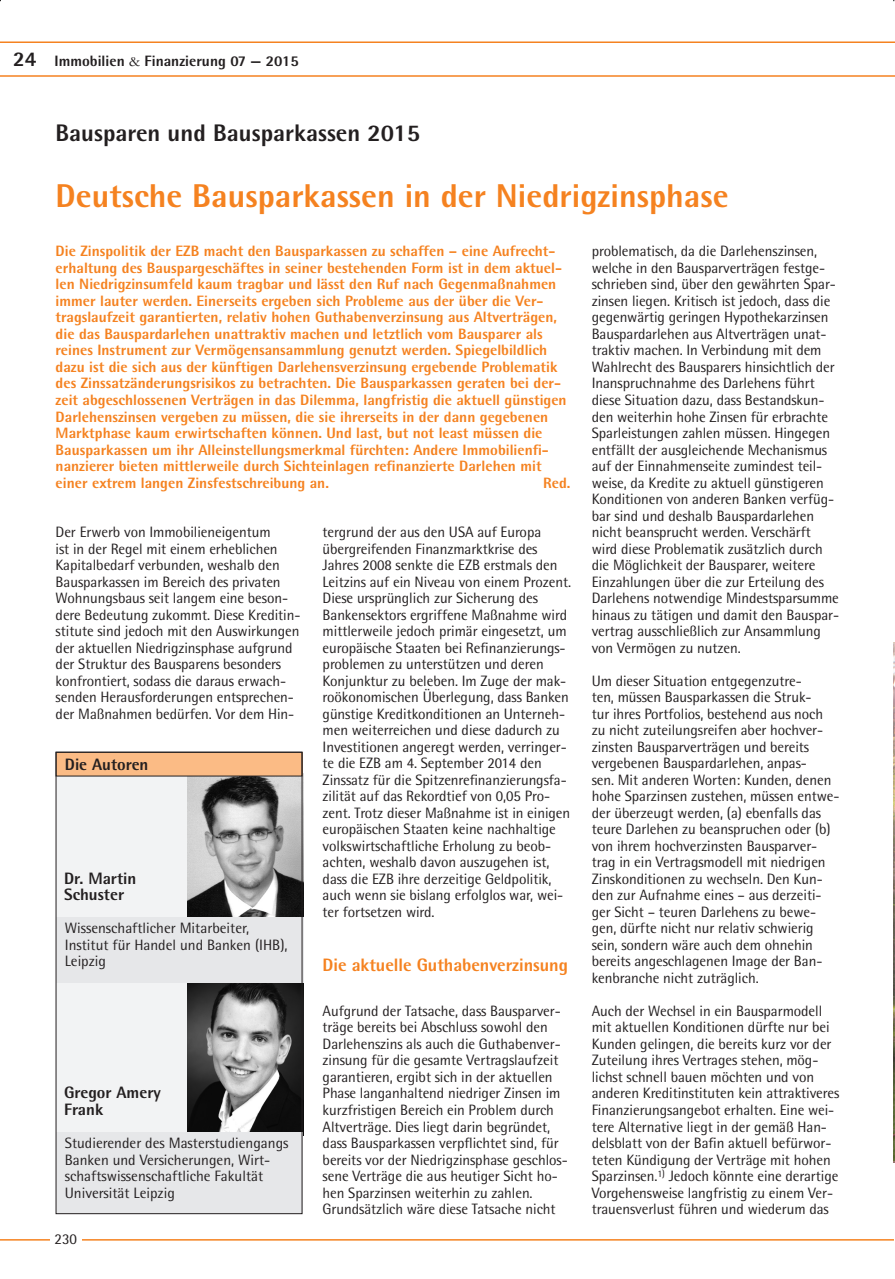
<style>
.page{position:relative;width:895px;height:1279px;background:#fff}
.page>*{position:absolute;margin:0;border:0;box-sizing:border-box;transform-origin:0 0}
.t1{font:800 33px "Rotis Semi Sans";color:#f58220}
.t2{font:800 24px "Rotis Semi Sans";color:#231f20}
.t3{font:800 18px "Rotis Semi Sans";letter-spacing:-.005em;color:#f58220}
.t4{font:800 16.5px/16.5px "Rotis Semi Sans";color:#231f20}
.t5{font:15px/16.5px "Rotis Semi Sans";letter-spacing:-.005em;color:#231f20}
.t6{font:800 15px/16.5px "Rotis Semi Sans";color:#f58220}
.t7{font:800 15px "Rotis Semi Sans";color:#231f20}
.s1{font-size:21px}
.s2{font-family:"Garamond";font-weight:400}
</style>
<div class="page">
<hr style="left:0;top:1238px;width:894px;height:2px;background:#f58220">
<svg style="left:0;top:41px;width:894px;height:36px"></svg>
<div style="left:50px;top:1223px;width:32px;height:31px;background:#fff"></div>
<div style="left:56px;top:751px;width:246px;height:401px;background:#f2f3f4"></div>
<img style="left:188px;top:982px;width:115px;height:150px">
<img style="left:187px;top:773px;width:116px;height:144px">
<div style="left:56px;top:1132px;width:247px;height:81px;background:#e6e7e9"></div>
<div style="left:56px;top:917px;width:247px;height:65px;background:#e6e7e9"></div>
<div style="left:56px;top:752px;width:246px;height:24px;background:#fbbb85"></div>
<div style="left:56px;top:751px;width:246px;height:462px;border:1px solid #231f20"></div>
<hr style="left:893px;top:642px;width:1px;height:636px;background:#fff">
<img style="left:893px;top:642px;width:1px;height:520px">
<p class="t7" style="left:13px;top:51px;width:287px"><span class="s1">24</span> Immobilien <span class="s2">&amp;</span> Finanzierung 07 — 2015</p>
<h2 class="t2" style="left:55px;top:117px;width:366px">Bausparen und Bausparkassen 2015</h2>
<h1 class="t1" style="left:56px;top:174px;width:674px">Deutsche Bausparkassen in der Niedrigzinsphase</h1>
<p class="t6" style="left:56px;top:243px;width:512px">Die Zinspolitik der EZB macht den Bausparkassen zu schaffen – eine Aufrecht&shy;erhaltung des Bauspargeschäftes in seiner bestehenden Form ist in dem aktuel&shy;len Niedrigzinsumfeld kaum tragbar und lässt den Ruf nach Gegenmaßnahmen immer lauter werden. Einerseits ergeben sich Probleme aus der über die Ver&shy;tragslaufzeit garantierten, relativ hohen Guthabenverzinsung aus Altverträgen, die das Bauspardarlehen unattraktiv machen und letztlich vom Bausparer als reines Instrument zur Vermögensansammlung genutzt werden. Spiegelbildlich dazu ist die sich aus der künftigen Darlehensverzinsung ergebende Problematik des Zinssatzänderungsrisikos zu betrachten. Die Bausparkassen geraten bei der&shy;zeit abgeschlossenen Verträgen in das Dilemma, langfristig die aktuell günstigen Darlehenszinsen vergeben zu müssen, die sie ihrerseits in der dann gegebenen Marktphase kaum erwirtschaften können. Und last, but not least müssen die Bausparkassen um ihr Alleinstellungsmerkmal fürchten: Andere Immobilienfi&shy;nanzierer bieten mittlerweile durch Sichteinlagen refinanzierte Darlehen mit einer extrem langen Zinsfestschreibung an.</p>
<p class="t6" style="left:543px;top:474px;width:29px">Red.</p>
<p class="t5" style="left:56px;top:523px;width:246px">Der Erwerb von Immobilieneigentum<br>ist in der Regel mit einem erheblichen Kapitalbedarf verbunden, weshalb den Bausparkassen im Bereich des privaten Wohnungsbaus seit langem eine beson&shy;dere Bedeutung zukommt. Diese Kreditin&shy;stitute sind jedoch mit den Auswirkungen der aktuellen Niedrigzinsphase aufgrund der Struktur des Bausparens besonders konfrontiert, sodass die daraus erwach&shy;senden Herausforderungen entsprechen&shy;der Maßnahmen bedürfen. Vor dem Hin-</p>
<p class="t5" style="left:322px;top:523px;width:250px">tergrund der aus den USA auf Europa übergreifenden Finanzmarktkrise des Jahres 2008 senkte die EZB erstmals den Leitzins auf ein Niveau von einem Prozent.<br>Diese ursprünglich zur Sicherung des Bankensektors ergriffene Maßnahme wird mittlerweile jedoch primär eingesetzt, um europäische Staaten bei Refinanzierungs&shy;problemen zu unterstützen und deren Konjunktur zu beleben. Im Zuge der mak&shy;roökonomischen Überlegung, dass Banken günstige Kreditkonditionen an Unterneh&shy;men weiterreichen und diese dadurch zu Investitionen angeregt werden, verringer&shy;te die EZB am 4. September 2014 den Zinssatz für die Spitzenrefinanzierungsfa&shy;zilität auf das Rekordtief von 0,05 Pro&shy;zent. Trotz dieser Maßnahme ist in einigen europäischen Staaten keine nachhaltige volkswirtschaftliche Erholung zu beob&shy;achten, weshalb davon auszugehen ist, dass die EZB ihre derzeitige Geldpolitik, auch wenn sie bislang erfolglos war, wei&shy;ter fortsetzen wird.</p>
<p class="t4" style="left:65px;top:755px;width:85px">Die Autoren</p>
<p class="t4" style="left:64px;top:869px;width:74px">Dr. Martin<br>Schuster</p>
<p class="t5" style="left:65px;top:919px;width:224px">Wissenschaftlicher Mitarbeiter,<br>Institut für Handel und Banken (IHB),<br>Leipzig</p>
<p class="t4" style="left:64px;top:1084px;width:98px">Gregor Amery<br>Frank</p>
<p class="t5" style="left:65px;top:1134px;width:225px">Studierender des Masterstudiengangs Banken und Versicherungen, Wirt&shy;schaftswissenschaftliche Fakultät Universität Leipzig</p>
<p class="t5" style="left:55px;top:1230px;width:24px">230</p>
<p class="t3" style="left:322px;top:953px;width:247px">Die aktuelle Guthabenverzinsung</p>
<p class="t5" style="left:322px;top:1002px;width:247px">Aufgrund der Tatsache, dass Bausparver&shy;träge bereits bei Abschluss sowohl den Darlehenszins als auch die Guthabenver&shy;zinsung für die gesamte Vertragslaufzeit garantieren, ergibt sich in der aktuellen Phase langanhaltend niedriger Zinsen im kurzfristigen Bereich ein Problem durch Altverträge. Dies liegt darin begründet, dass Bausparkassen verpflichtet sind, für bereits vor der Niedrigzinsphase geschlos&shy;sene Verträge die aus heutiger Sicht ho&shy;hen Sparzinsen weiterhin zu zahlen.<br>Grundsätzlich wäre diese Tatsache nicht</p>
<p class="t5" style="left:591px;top:243px;width:249px">problematisch, da die Darlehenszinsen, welche in den Bausparverträgen festge&shy;schrieben sind, über den gewährten Spar&shy;zinsen liegen. Kritisch ist jedoch, dass die gegenwärtig geringen Hypothekarzinsen Bauspardarlehen aus Altverträgen unat&shy;traktiv machen. In Verbindung mit dem Wahlrecht des Bausparers hinsichtlich der Inanspruchnahme des Darlehens führt diese Situation dazu, dass Bestandskun&shy;den weiterhin hohe Zinsen für erbrachte Sparleistungen zahlen müssen. Hingegen entfällt der ausgleichende Mechanismus auf der Einnahmenseite zumindest teil&shy;weise, da Kredite zu aktuell günstigeren Konditionen von anderen Banken verfüg&shy;bar sind und deshalb Bauspardarlehen nicht beansprucht werden. Verschärft wird diese Problematik zusätzlich durch die Möglichkeit der Bausparer, weitere Einzahlungen über die zur Erteilung des Darlehens notwendige Mindestsparsumme hinaus zu tätigen und damit den Bauspar&shy;vertrag ausschließlich zur Ansammlung von Vermögen zu nutzen.</p>
<p class="t5" style="left:591px;top:672px;width:249px">Um dieser Situation entgegenzutre-<br>ten, müssen Bausparkassen die Struk-<br>tur ihres Portfolios, bestehend aus noch zu nicht zuteilungsreifen aber hochver&shy;zinsten Bausparverträgen und bereits vergebenen Bauspardarlehen, anpas-<br>sen. Mit anderen Worten: Kunden, denen hohe Sparzinsen zustehen, müssen entwe&shy;der überzeugt werden, (a) ebenfalls das teure Darlehen zu beanspruchen oder (b) von ihrem hochverzinsten Bausparver&shy;trag in ein Vertragsmodell mit niedrigen Zinskonditionen zu wechseln. Den Kun&shy;den zur Aufnahme eines – aus derzeiti&shy;ger Sicht – teuren Darlehens zu bewe&shy;gen, dürfte nicht nur relativ schwierig sein, sondern wäre auch dem ohnehin bereits angeschlagenen Image der Ban&shy;kenbranche nicht zuträglich.</p>
<p class="t5" style="left:591px;top:1002px;width:249px">Auch der Wechsel in ein Bausparmodell mit aktuellen Konditionen dürfte nur bei Kunden gelingen, die bereits kurz vor der Zuteilung ihres Vertrages stehen, mög&shy;lichst schnell bauen möchten und von anderen Kreditinstituten kein attraktiveres Finanzierungsangebot erhalten. Eine wei&shy;tere Alternative liegt in der gemäß Han&shy;delsblatt von der Bafin aktuell befürwor&shy;teten Kündigung der Verträge mit hohen Sparzinsen.<sup>1)</sup> Jedoch könnte eine derartige Vorgehensweise langfristig zu einem Ver&shy;trauensverlust führen und wiederum das</p>
</div>
